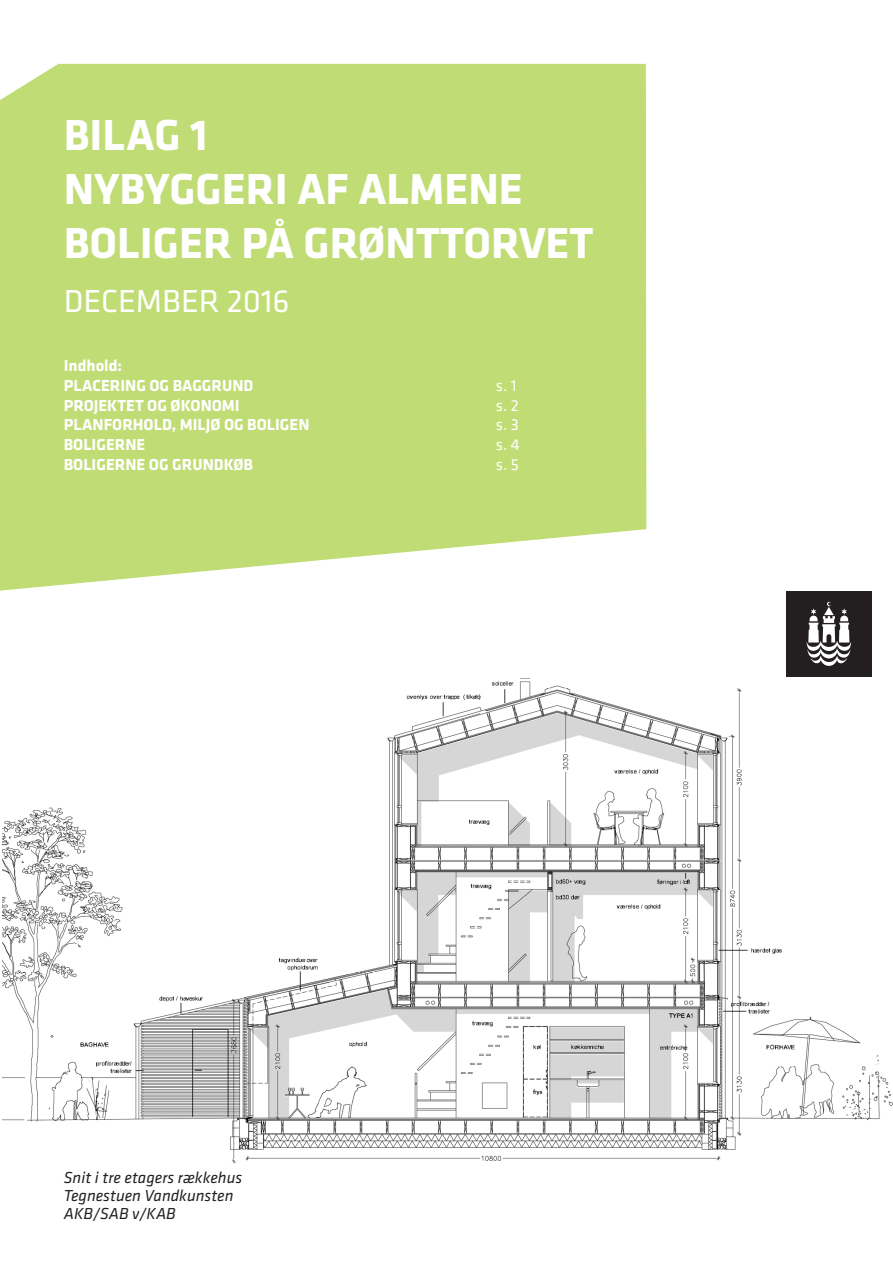
<style>
.page{position:relative;width:893px;height:1263px;background:#fff}
.page>*{position:absolute;margin:0;border:0;box-sizing:border-box;transform-origin:0 0}
.t1{font:700 45px/54px "Klavika";color:#fff}
.t2{font:33px "Klavika";color:#fff}
.t3{font:700 16.5px/19.8px "Klavika";color:#fff}
.t4{font:italic 16.5px/18px "Klavika";color:#231f20}
.t5{font:16.5px "Klavika";color:#fff}
</style>
<div class="page">
<img style="left:2px;top:676px;width:891px;height:488px">
<div style="left:0;top:64px;width:646px;height:527px;background:#c0dc74"></div>
<div style="left:786px;top:591px;width:86px;height:85px;background:#231f20"></div>
<svg style="left:807px;top:602px;width:44px;height:64px"></svg>
<h1 class="t1" style="left:64px;top:108px;width:531px">BILAG 1<br>NYBYGGERI AF ALMENE<br>BOLIGER PÅ GRØNTTORVET</h1>
<h2 class="t2" style="left:64px;top:285px;width:227px">DECEMBER 2016</h2>
<p class="t3" style="left:64px;top:356px;width:191px">Indhold:<br>PLACERING OG BAGGRUND</p>
<p class="t5" style="left:496px;top:377px;width:22px">s. 1</p>
<p class="t3" style="left:64px;top:395px;width:177px">PROJEKTET OG ØKONOMI</p>
<p class="t5" style="left:496px;top:397px;width:25px">s. 2</p>
<p class="t3" style="left:64px;top:415px;width:247px">PLANFORHOLD, MILJØ OG BOLIGEN</p>
<p class="t5" style="left:496px;top:417px;width:25px">s. 3</p>
<p class="t3" style="left:64px;top:435px;width:83px">BOLIGERNE</p>
<p class="t5" style="left:496px;top:437px;width:25px">s. 4</p>
<p class="t3" style="left:64px;top:455px;width:191px">BOLIGERNE OG GRUNDKØB</p>
<p class="t5" style="left:496px;top:457px;width:25px">s. 5</p>
<p class="t4" style="left:64px;top:1169px;width:180px">Snit i tre etagers rækkehus<br>Tegnestuen Vandkunsten<br>AKB/SAB v/KAB</p>
</div>
